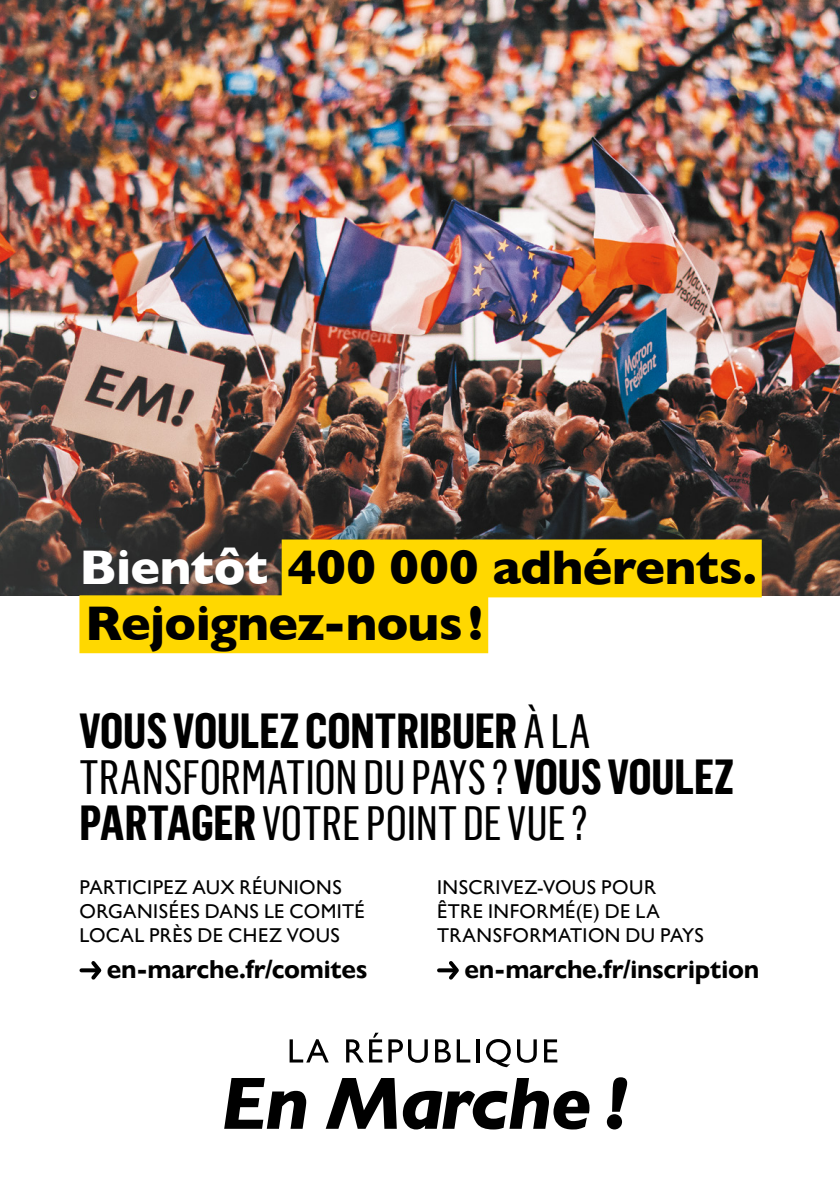
<style>
.page{position:relative;width:840px;height:1191px;background:#fff}
.page>*{position:absolute;margin:0;border:0;box-sizing:border-box;transform-origin:0 0}
.t1{font:700 49.6px/55.8px "Gill Sans";letter-spacing:-.01em;color:#000}
.t2{font:48px/46px "Flama Condensed Basic";letter-spacing:-.005em;color:#000}
.t3{font:700 48px "Flama Condensed";letter-spacing:-.005em;color:#000}
.t4{font:700 26px "Gill Sans Nova";letter-spacing:-.01em;color:#000}
.t5{font:500 20px/24px "Gill Sans Nova";letter-spacing:.02em;color:#000}
.s1{color:#fff}
.s2{font-family:"Flama Condensed Basic";font-weight:400}
.s3{font-family:"Flama Condensed";font-weight:700}
</style>
<div class="page">
<img style="left:0;top:0;width:839px;height:595px">
<svg style="left:289px;top:1039px;width:39px;height:23px"></svg>
<svg style="left:346px;top:1039px;width:17px;height:23px"></svg>
<svg style="left:369px;top:1032px;width:13px;height:30px"></svg>
<svg style="left:388px;top:1039px;width:14px;height:23px"></svg>
<svg style="left:408px;top:1039px;width:19px;height:23px"></svg>
<svg style="left:435px;top:1039px;width:15px;height:23px"></svg>
<svg style="left:456px;top:1039px;width:14px;height:23px"></svg>
<svg style="left:476px;top:1039px;width:3px;height:23px"></svg>
<svg style="left:486px;top:1039px;width:24px;height:28px"></svg>
<svg style="left:517px;top:1039px;width:19px;height:23px"></svg>
<svg style="left:544px;top:1039px;width:13px;height:23px"></svg>
<svg style="left:224px;top:1078px;width:82px;height:50px"></svg>
<svg style="left:326px;top:1078px;width:70px;height:50px"></svg>
<svg style="left:402px;top:1078px;width:187px;height:51px"></svg>
<svg style="left:606px;top:1077px;width:20px;height:52px"></svg>
<svg style="left:81px;top:968px;width:7px;height:4px"></svg>
<svg style="left:88px;top:961px;width:14px;height:19px"></svg>
<svg style="left:439px;top:968px;width:6px;height:4px"></svg>
<svg style="left:445px;top:961px;width:14px;height:19px"></svg>
<div style="left:281px;top:539px;width:480px;height:58px;background:#ffd800"></div>
<div style="left:79px;top:595px;width:409px;height:58px;background:#ffd800"></div>
<h1 class="t1" style="left:79px;top:539px;width:678px"><span class="s1">Bientôt</span> 400 000 adhérents.<br>Rejoignez-nous!</h1>
<h2 class="t3" style="left:79px;top:695px;width:512px">VOUS VOULEZ CONTRIBUER <span class="s2">À LA</span></h2>
<h2 class="t2" style="left:79px;top:750px;width:655px">TRANSFORMATION DU PAYS ? <span class="s3">VOUS VOULEZ<br>PARTAGER</span> VOTRE POINT DE VUE ?</h2>
<p class="t5" style="left:79px;top:874px;width:287px">PARTICIPEZ AUX RÉUNIONS<br>ORGANISÉES DANS LE COMITÉ<br>LOCAL PRÈS DE CHEZ VOUS</p>
<h3 class="t4" style="left:107px;top:948px;width:262px">en-marche.fr/comites</h3>
<p class="t5" style="left:437px;top:874px;width:268px">INSCRIVEZ-VOUS POUR<br>ÊTRE INFORMÉ(E) DE LA<br>TRANSFORMATION DU PAYS</p>
<h3 class="t4" style="left:464px;top:948px;width:296px">en-marche.fr/inscription</h3>
</div>
